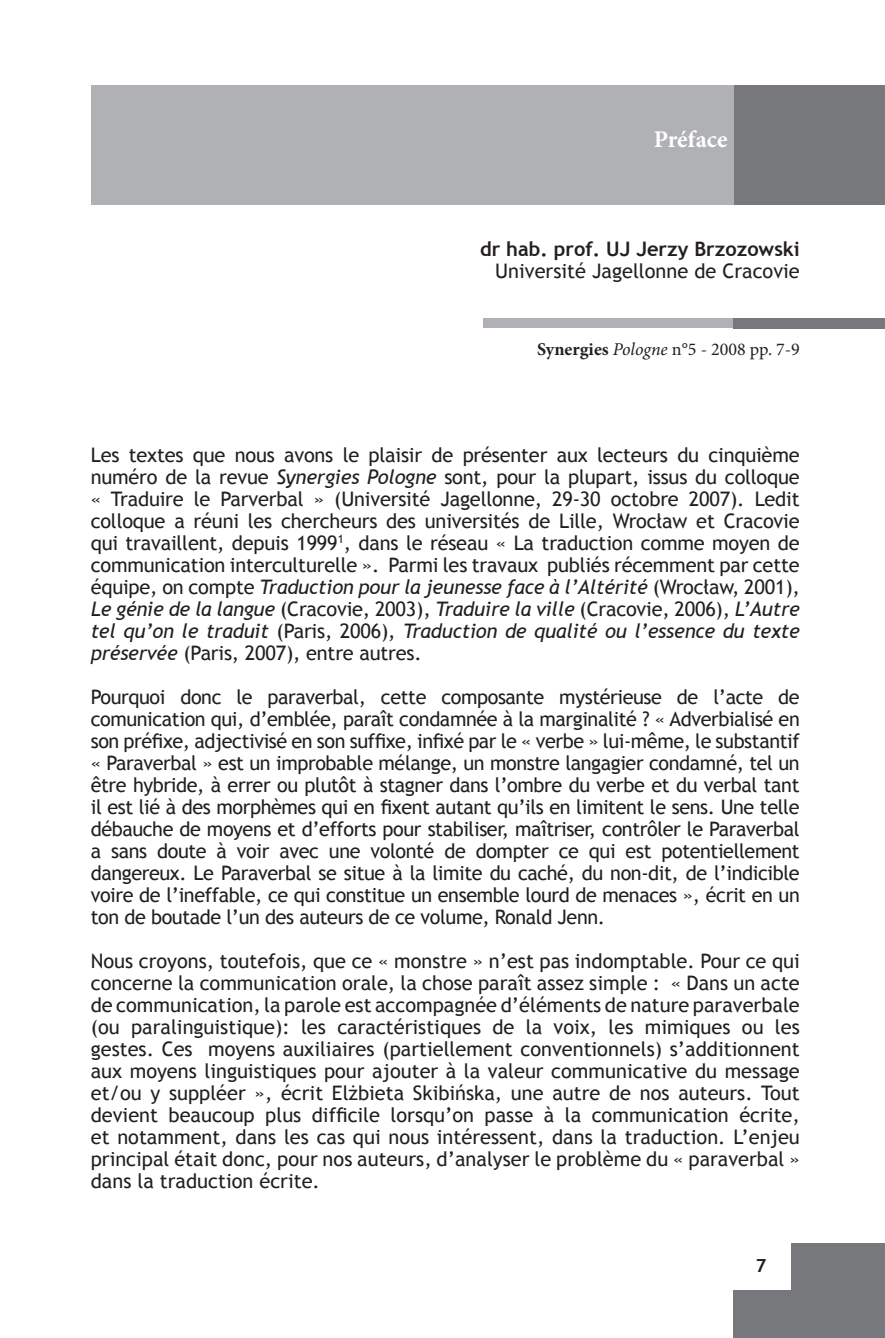
<style>
.page{position:relative;width:885px;height:1338px;background:#fff}
.page>*{position:absolute;margin:0;border:0;box-sizing:border-box;transform-origin:0 0}
.t1{font:700 24px "Minion Pro";letter-spacing:-.005em;color:#fff}
.t2{font:20px/22px "Trebuchet MS";letter-spacing:-.01em;color:#231f20;text-align:justify}
.t3{font:700 20px "Trebuchet MS";color:#231f20}
.t4{font:18px "Minion Pro";color:#231f20}
.t5{font:700 18px "Trebuchet MS";color:#231f20}
.s1{font-weight:700}
.s2{font-style:italic}
</style>
<div class="page">
<div style="left:733px;top:1243px;width:151px;height:95px;background:#76787b"></div>
<div style="left:731px;top:1242px;width:59px;height:48px;background:#fff"></div>
<div style="left:483px;top:318px;width:252px;height:10px;background:#b0b1b5"></div>
<div style="left:730px;top:85px;width:154px;height:119px;background:#76787b"></div>
<div style="left:733px;top:318px;width:151px;height:11px;background:#76787b"></div>
<div style="left:91px;top:85px;width:642px;height:120px;background:#b0b1b5"></div>
<p class="t1" style="left:653px;top:122px;width:75px">Préface</p>
<p class="t3" style="left:480px;top:236px;width:321px">dr hab. prof. UJ Jerzy Brzozowski</p>
<p class="t2" style="left:495px;top:260px;width:306px">Université Jagellonne de Cracovie</p>
<p class="t4" style="left:537px;top:337px;width:264px"><span class="s1">Synergies</span> <span class="s2">Pologne</span> n°5 - 2008 pp. 7-9</p>
<p class="t2" style="left:91px;top:444px;width:710px">Les textes que nous avons le plaisir de présenter aux lecteurs du cinquième numéro de la revue <span class="s2">Synergies Pologne</span> sont, pour la plupart, issus du colloque « Traduire le Parverbal » (Université Jagellonne, 29-30 octobre 2007). Ledit colloque a réuni les chercheurs des universités de Lille, Wrocław et Cracovie qui travaillent, depuis 1999<sup>1</sup>, dans le réseau « La traduction comme moyen de communication interculturelle ». Parmi les travaux publiés récemment par cette équipe, on compte <span class="s2">Traduction pour la jeunesse face à l’Altérité</span> (Wrocław, 2001), <span class="s2">Le génie de la langue</span> (Cracovie, 2003), <span class="s2">Traduire la ville</span> (Cracovie, 2006), <span class="s2">L’Autre tel qu’on le traduit</span> (Paris, 2006), <span class="s2">Traduction de qualité ou l’essence du texte préservée</span> (Paris, 2007), entre autres.</p>
<p class="t2" style="left:91px;top:686px;width:710px">Pourquoi donc le paraverbal, cette composante mystérieuse de l’acte de comunication qui, d’emblée, paraît condamnée à la marginalité ? « Adverbialisé en son préfixe, adjectivisé en son suffixe, infixé par le « verbe » lui-même, le substantif « Paraverbal » est un improbable mélange, un monstre langagier condamné, tel un être hybride, à errer ou plutôt à stagner dans l’ombre du verbe et du verbal tant il est lié à des morphèmes qui en fixent autant qu’ils en limitent le sens. Une telle débauche de moyens et d’efforts pour stabiliser, maîtriser, contrôler le Paraverbal a sans doute à voir avec une volonté de dompter ce qui est potentiellement dangereux. Le Paraverbal se situe à la limite du caché, du non-dit, de l’indicible voire de l’ineffable, ce qui constitue un ensemble lourd de menaces », écrit en un ton de boutade l’un des auteurs de ce volume, Ronald Jenn.</p>
<p class="t2" style="left:91px;top:950px;width:710px">Nous croyons, toutefois, que ce « monstre » n’est pas indomptable. Pour ce qui concerne la communication orale, la chose paraît assez simple : « Dans un acte de communication, la parole est accompagnée d’éléments de nature paraverbale (ou paralinguistique): les caractéristiques de la voix, les mimiques ou les gestes. Ces moyens auxiliaires (partiellement conventionnels) s’additionnent aux moyens linguistiques pour ajouter à la valeur communicative du message et/ou y suppléer », écrit Elżbieta Skibińska, une autre de nos auteurs. Tout devient beaucoup plus difficile lorsqu’on passe à la communication écrite, et notamment, dans les cas qui nous intéressent, dans la traduction. L’enjeu principal était donc, pour nos auteurs, d’analyser le problème du « paraverbal » dans la traduction écrite.</p>
<p class="t5" style="left:755px;top:1255px;width:12px">7</p>
</div>
